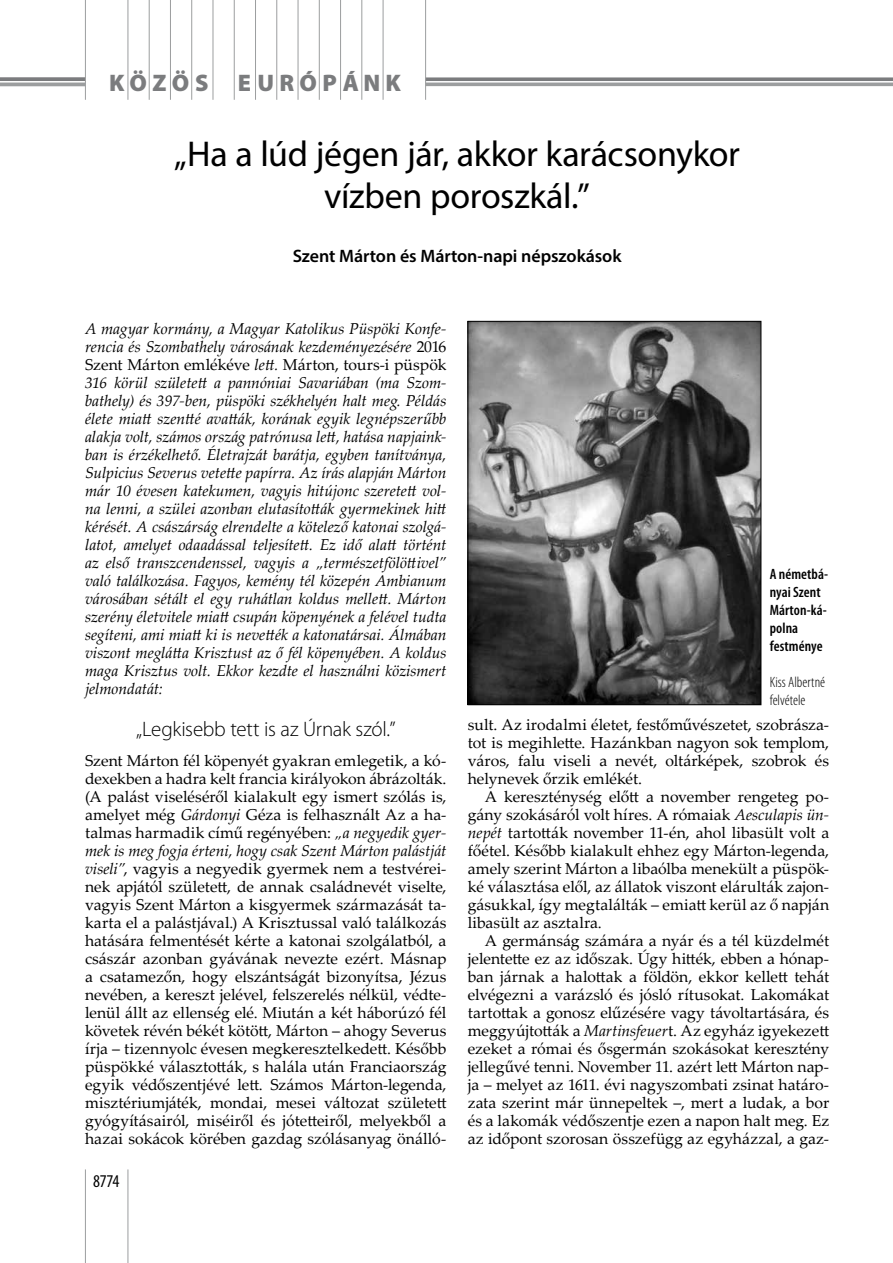
<style>
.page{position:relative;width:893px;height:1263px;background:#fff}
.page>*{position:absolute;margin:0;border:0;box-sizing:border-box;transform-origin:0 0}
.t1{font:36px/42px "Myriad Pro";letter-spacing:-.01em;color:#000;text-align:center}
.t2{font:900 24px "Myriad Pro";letter-spacing:.225em;color:#7b7c7e}
.t3{font:300 21px "Myriad Pro";letter-spacing:-.015em;color:#000}
.t4{font:600 18px "Myriad Pro";letter-spacing:-.005em;color:#000}
.t5{font:condensed 18px "Myriad Pro";color:#000}
.t6{font:15.75px/18px "Palatino Linotype";color:#000;text-align:justify}
.t7{font:italic 15.75px/18px "Palatino Linotype";letter-spacing:-.005em;color:#000;text-align:justify}
.t8{font:600 condensed 15px/18px "Myriad Pro";letter-spacing:.005em;color:#000}
.t9{font:300 condensed 15px/18px "Myriad Pro";color:#000}
.s1{font-style:normal}
.s2{font-style:italic}
</style>
<div class="page">
<hr style="left:128px;top:1169px;width:1px;height:94px;background:#9c9e9f">
<hr style="left:85px;top:1169px;width:1px;height:94px;background:#9c9e9f">
<hr style="left:255px;top:0;width:1px;height:100px;background:#9c9e9f">
<hr style="left:276px;top:0;width:1px;height:100px;background:#9c9e9f">
<hr style="left:213px;top:0;width:1px;height:100px;background:#9c9e9f">
<hr style="left:191px;top:0;width:1px;height:100px;background:#9c9e9f">
<hr style="left:170px;top:0;width:1px;height:100px;background:#9c9e9f">
<hr style="left:234px;top:0;width:1px;height:100px;background:#9c9e9f">
<hr style="left:149px;top:0;width:1px;height:100px;background:#9c9e9f">
<hr style="left:425px;top:82px;width:468px;height:4px;background:#9c9e9f">
<div style="left:425px;top:77px;width:468px;height:5px;background:#7b7c7e"></div>
<hr style="left:425px;top:81px;width:468px;height:2px;background:#fff">
<hr style="left:0;top:82px;width:85px;height:4px;background:#9c9e9f">
<div style="left:0;top:77px;width:85px;height:5px;background:#7b7c7e"></div>
<hr style="left:0;top:81px;width:85px;height:2px;background:#fff">
<hr style="left:85px;top:0;width:1px;height:100px;background:#9c9e9f">
<hr style="left:128px;top:0;width:1px;height:100px;background:#9c9e9f">
<hr style="left:298px;top:0;width:1px;height:100px;background:#9c9e9f">
<hr style="left:319px;top:0;width:1px;height:100px;background:#9c9e9f">
<hr style="left:383px;top:0;width:1px;height:100px;background:#9c9e9f">
<hr style="left:340px;top:0;width:1px;height:100px;background:#9c9e9f">
<hr style="left:361px;top:0;width:1px;height:100px;background:#9c9e9f">
<hr style="left:425px;top:0;width:1px;height:100px;background:#9c9e9f">
<img style="left:470px;top:323px;width:289px;height:380px">
<div style="left:468px;top:321px;width:293px;height:384px;border:1px solid #000"></div>
<h2 class="t2" style="left:109px;top:67px;width:293px">KÖZÖS EURÓPÁNK</h2>
<h1 class="t1" style="left:174px;top:132px;width:567px">„Ha a lúd jégen jár, akkor karácsonykor vízben poroszkál.”</h1>
<p class="t4" style="left:293px;top:244px;width:330px">Szent Márton és Márton-napi népszokások</p>
<p class="t7" style="left:85px;top:319px;width:363px">A magyar kormány, a Magyar Katolikus Püspöki Konfe&shy;rencia és Szombathely városának kezdeményezésére <span class="s1">2016<br>Szent Márton emlékéve</span> lett. <span class="s1">Márton, tours-i püspök </span>316 körül született a pannóniai Savariában (ma Szom&shy;bathely) és 397-ben, püspöki székhelyén halt meg. Példás élete miatt szentté avatták, korának egyik legnépszerűbb alakja volt, számos ország patrónusa lett, hatása napjaink&shy;ban is érzékelhető. Életrajzát barátja, egyben tanítványa, Sulpicius Severus vetette papírra. Az írás alapján Márton már 10 évesen katekumen, vagyis hitújonc szeretett vol&shy;na lenni, a szülei azonban elutasították gyermekinek hitt kérését. A császárság elrendelte a kötelező katonai szolgá&shy;latot, amelyet odaadással teljesített. Ez idő alatt történt az első transzcendenssel, vagyis a „természetfölöttivel” való találkozása. Fagyos, kemény tél közepén Ambianum városában sétált el egy ruhátlan koldus mellett. Márton szerény életvitele miatt csupán köpenyének a felével tudta segíteni, ami miatt ki is nevették a katonatársai. Álmában viszont meglátta Krisztust az ő fél köpenyében. A koldus maga Krisztus volt. Ekkor kezdte el használni közismert jelmondatát:</p>
<h3 class="t3" style="left:136px;top:716px;width:261px">„Legkisebb tett is az Úrnak szól.”</h3>
<p class="t6" style="left:85px;top:751px;width:363px">Szent Márton fél köpenyét gyakran emlegetik, a kó&shy;dexekben a hadra kelt francia királyokon ábrázolták. (A palást viseléséről kialakult egy ismert szólás is, amelyet még <span class="s2">Gárdonyi</span> Géza is felhasznált Az a ha&shy;talmas harmadik című regényében: <span class="s2">„a negyedik gyer&shy;mek is meg fogja érteni, hogy csak Szent Márton palástját viseli”</span>, vagyis a negyedik gyermek nem a testvérei&shy;nek apjától született, de annak családnevét viselte, vagyis Szent Márton a kisgyermek származását ta&shy;karta el a palástjával.) A Krisztussal való találkozás hatására felmentését kérte a katonai szolgálatból, a császár azonban gyávának nevezte ezért. Másnap a csatamezőn, hogy elszántságát bizonyítsa, Jézus nevében, a kereszt jelével, felszerelés nélkül, védte&shy;lenül állt az ellenség elé. Miután a két háborúzó fél követek révén békét kötött, Márton – ahogy Severus írja – tizennyolc évesen megkeresztelkedett. Később püspökké választották, s halála után Franciaország egyik védőszentjévé lett. Számos Márton-legenda, misztériumjáték, mondai, mesei változat született gyógyításairól, miséiről és jótetteiről, melyekből a hazai sokácok körében gazdag szólásanyag önálló-</p>
<p class="t5" style="left:93px;top:1170px;width:28px">8774</p>
<p class="t8" style="left:770px;top:565px;width:60px">A németbá&shy;nyai Szent<br>Márton-ká&shy;polna festménye</p>
<p class="t9" style="left:770px;top:673px;width:57px">Kiss Albertné felvétele</p>
<p class="t6" style="left:468px;top:715px;width:363px">sult. Az irodalmi életet, festőművészetet, szobrásza&shy;tot is megihlette. Hazánkban nagyon sok templom, város, falu viseli a nevét, oltárképek, szobrok és helynevek őrzik emlékét.</p>
<p class="t6" style="left:468px;top:787px;width:363px;text-indent:17px">A kereszténység előtt a november rengeteg po&shy;gány szokásáról volt híres. A rómaiak <span class="s2">Aesculapis ün&shy;nepét</span> tartották november 11-én, ahol libasült volt a főétel. Később kialakult ehhez egy Márton-legenda, amely szerint Márton a libaólba menekült a püspök&shy;ké választása elől, az állatok viszont elárulták zajon&shy;gásukkal, így megtalálták – emiatt kerül az ő napján libasült az asztalra.</p>
<p class="t6" style="left:468px;top:931px;width:363px;text-indent:17px">A germánság számára a nyár és a tél küzdelmét jelentette ez az időszak. Úgy hitték, ebben a hónap&shy;ban járnak a halottak a földön, ekkor kellett tehát elvégezni a varázsló és jósló rítusokat. Lakomákat tartottak a gonosz elűzésére vagy távoltartására, és meggyújtották a <span class="s2">Martinsfeuer</span>t. Az egyház igyekezett ezeket a római és ősgermán szokásokat keresztény jellegűvé tenni. November 11. azért lett Márton nap&shy;ja – melyet az 1611. évi nagyszombati zsinat határo&shy;zata szerint már ünnepeltek –, mert a ludak, a bor és a lakomák védőszentje ezen a napon halt meg. Ez az időpont szorosan összefügg az egyházzal, a gaz-</p>
</div>
